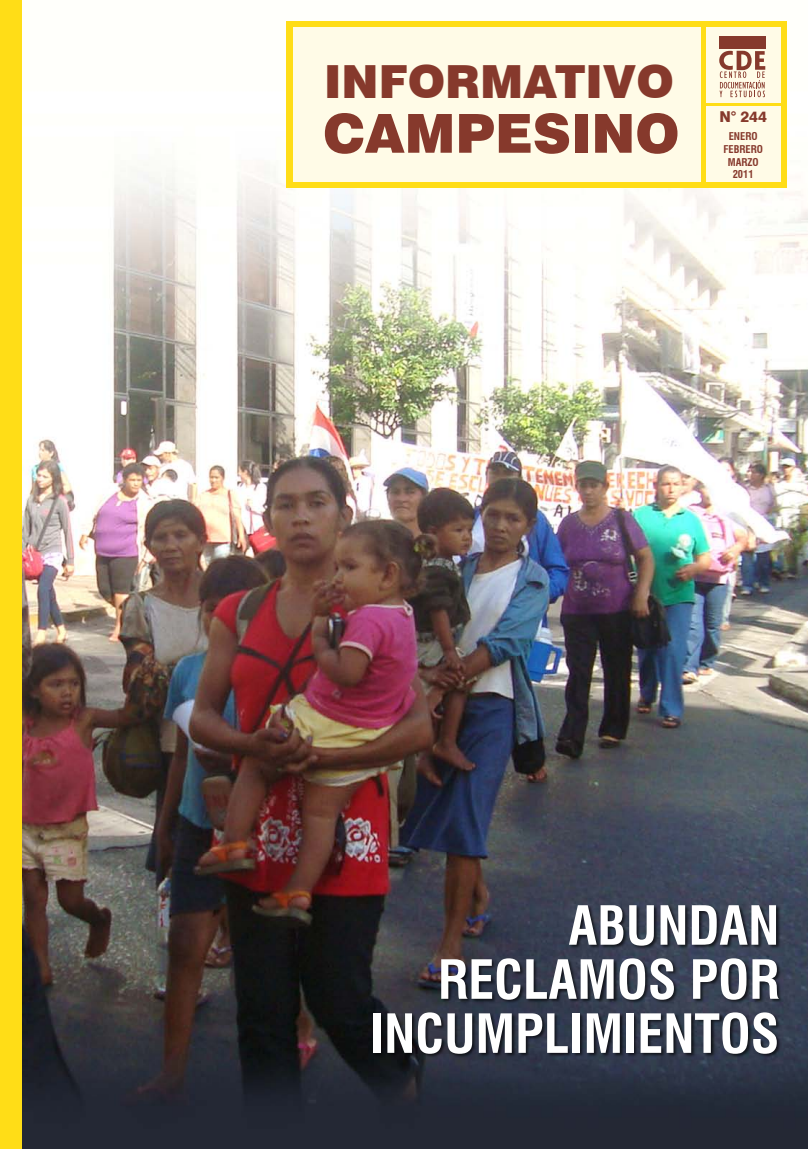
<style>
.page{position:relative;width:808px;height:1149px;background:#fff}
.page>*{position:absolute;margin:0;border:0;box-sizing:border-box;transform-origin:0 0}
.t1{font:900 53.85px "Swiss 721 BT";color:#86392c}
.t2{font:700 condensed 52.5px/54px "Swiss 721 BT";color:#fff;text-align:right}
.t3{font:900 45.6px "Swiss 721 BT";color:#86392c}
.t4{font:800 15px "Swiss 721 BT";color:#86392c}
.t5{font:700 condensed 10.5px/12.6px "Swiss 721 BT";color:#86392c;text-align:center}
</style>
<div class="page">
<img style="left:21px;top:0;width:787px;height:1148px">
<div style="left:0;top:0;width:21px;height:1148px;background:#ffdd17"></div>
<div style="left:286px;top:21px;width:501px;height:167px;background:#ffdd17"></div>
<img style="left:307px;top:896px;width:491px;height:233px">
<div style="left:293px;top:27px;width:408px;height:155px;background:#fffbe7"></div>
<div style="left:706px;top:106px;width:75px;height:76px;background:#fffbe7"></div>
<div style="left:706px;top:27px;width:75px;height:76px;background:#fffbe7"></div>
<div style="left:719px;top:37px;width:47px;height:12px;background:#86392c"></div>
<svg style="left:719px;top:51px;width:46px;height:46px"></svg>
<p class="t3" style="left:324px;top:54px;width:351px">INFORMATIVO</p>
<p class="t1" style="left:323px;top:101px;width:358px">CAMPESINO</p>
<p class="t4" style="left:719px;top:107px;width:49px">N° 244</p>
<p class="t5" style="left:723px;top:130px;width:41px">ENERO<br>FEBRERO<br>MARZO<br>2011</p>
<p class="t2" style="left:370px;top:898px;width:411px">ABUNDAN<br>RECLAMOS POR<br>INCUMPLIMIENTOS</p>
</div>
